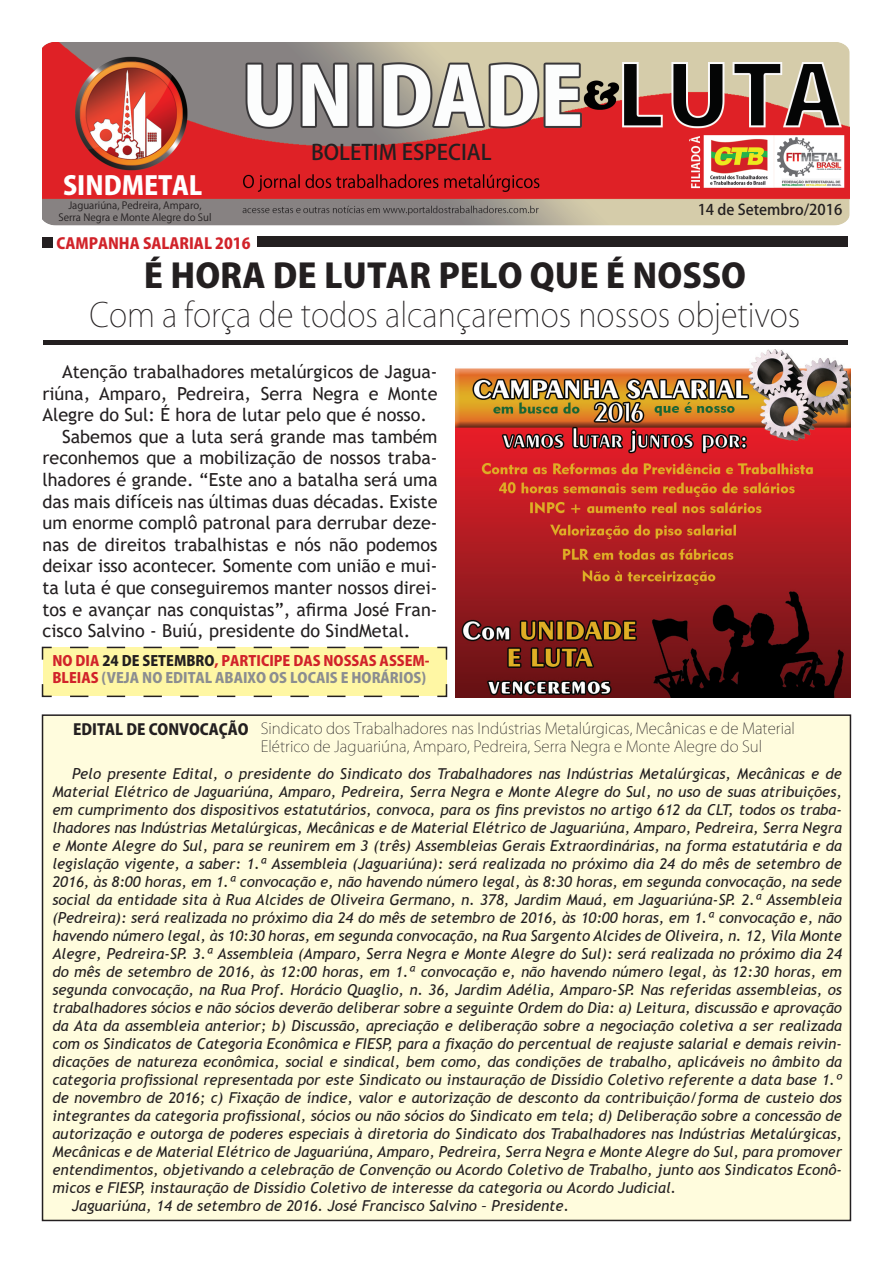
<style>
.page{position:relative;width:893px;height:1263px;background:#fff}
.page>*{position:absolute;margin:0;border:0;box-sizing:border-box;transform-origin:0 0}
.t1{font:200 33px "Koz Go Pr 6 N";color:#231f20;scale:.93 1}
.t2{font:800 33px "Koz Go Pr 6 N";color:#231f20;scale:1.06 1}
.t3{font:800 25.65px "Koz Go Pro";color:#fff}
.t4{font:500 21.15px "Koz Go Pro";color:#231f20}
.t5{font:18px/21.6px "Trebuchet MS";color:#231f20;text-align:justify}
.Chapéu{font:200 15.15px "Koz Go Pr 6 N";color:#231f20}
.Chapéu-2{font:800 15.15px "Koz Go Pr 6 N";color:#d1232a}
.Chapéu-3{font:800 15.15px "Koz Go Pr 6 N";color:#231f20}
.t6{font:italic 15px/18px "Trebuchet MS";color:#231f20;text-align:justify}
.t7{font:500 14.7px "Koz Go Pro";color:#231f20}
.Chapéu-4{font:800 14.1px/17px "Koz Go Pr 6 N";color:#8b8d90}
.t8{font:9.9px "Koz Go Pro";color:#231f20}
.s1{color:#d1232a}
.s2{color:#231f20}
</style>
<div class="page">
<hr style="left:43px;top:341px;width:804px;height:4px;background:#231f20">
<svg style="left:41px;top:646px;width:407px;height:52px;background:#f7f0a4"></svg>
<div style="left:43px;top:715px;width:807px;height:505px;background:#fffcdd"></div>
<img style="left:43px;top:43px;width:807px;height:183px">
<div style="left:43px;top:238px;width:10px;height:10px;background:#231f20"></div>
<div style="left:257px;top:236px;width:590px;height:11px;background:#231f20"></div>
<img style="left:455px;top:349px;width:395px;height:349px">
<p class="t3" style="left:63px;top:169px;width:141px">SINDMETAL</p>
<p class="t8" style="left:68px;top:199px;width:135px">Jaguariúna, Pedreira, Amparo,</p>
<p class="t8" style="left:58px;top:211px;width:154px">Serra Negra e Monte Alegre do Sul</p>
<p class="t4" style="left:311px;top:139px;width:182px">BOLETIM ESPECIAL</p>
<p class="t7" style="left:698px;top:200px;width:146px">14 de Setembro/2016</p>
<p class="Chapéu-2" style="left:56px;top:235px;width:196px">CAMPANHA SALARIAL 2016</p>
<p class="t2" style="left:144px;top:257px;width:570px">É HORA DE LUTAR PELO QUE É NOSSO</p>
<p class="t1" style="left:90px;top:296px;width:766px">Com a força de todos alcançaremos nossos objetivos</p>
<p class="t5" style="left:43px;top:361px;width:396px;text-indent:20px">Atenção trabalhadores metalúrgicos de Jagua&shy;riúna, Amparo, Pedreira, Serra Negra e Monte Alegre do Sul: É hora de lutar pelo que é nosso.</p>
<p class="t5" style="left:43px;top:425px;width:396px;text-indent:20px">Sabemos que a luta será grande mas também reconhemos que a mobilização de nossos traba&shy;lhadores é grande. “Este ano a batalha será uma das mais difíceis nas últimas duas décadas. Existe um enorme complô patronal para derrubar deze&shy;nas de direitos trabalhistas e nós não podemos deixar isso acontecer. Somente com união e mui&shy;ta luta é que conseguiremos manter nossos direi&shy;tos e avançar nas conquistas”, afirma José Fran&shy;cisco Salvino - Buiú, presidente do SindMetal.</p>
<p class="Chapéu-4" style="left:52px;top:652px;width:379px"><span class="s1">NO DIA</span> <span class="s2">24 DE SETEMBRO</span><span class="s1">, PARTICIPE DAS NOSSAS ASSEM-<br>BLEIAS</span> (VEJA NO EDITAL ABAIXO OS LOCAIS E HORÁRIOS)</p>
<p class="Chapéu-3" style="left:73px;top:721px;width:177px">EDITAL DE CONVOCAÇÃO</p>
<p class="Chapéu" style="left:261px;top:720px;width:536px">Sindicato dos Trabalhadores nas Indústrias Metalúrgicas, Mecânicas e de Material</p>
<p class="Chapéu" style="left:261px;top:738px;width:503px">Elétrico de Jaguariúna, Amparo, Pedreira, Serra Negra e Monte Alegre do Sul</p>
<p class="t6" style="left:52px;top:764px;width:791px;text-indent:20px">Pelo presente Edital, o presidente do Sindicato dos Trabalhadores nas Indústrias Metalúrgicas, Mecânicas e de Material Elétrico de Jaguariúna, Amparo, Pedreira, Serra Negra e Monte Alegre do Sul, no uso de suas atribuições, em cumprimento dos dispositivos estatutários, convoca, para os fins previstos no artigo 612 da CLT, todos os traba&shy;lhadores nas Indústrias Metalúrgicas, Mecânicas e de Material Elétrico de Jaguariúna, Amparo, Pedreira, Serra Negra e Monte Alegre do Sul, para se reunirem em 3 (três) Assembleias Gerais Extraordinárias, na forma estatutária e da legislação vigente, a saber: 1.ª Assembleia (Jaguariúna): será realizada no próximo dia 24 do mês de setembro de 2016, às 8:00 horas, em 1.ª convocação e, não havendo número legal, às 8:30 horas, em segunda convocação, na sede social da entidade sita à Rua Alcides de Oliveira Germano, n. 378, Jardim Mauá, em Jaguariúna-SP. 2.ª Assembleia (Pedreira): será realizada no próximo dia 24 do mês de setembro de 2016, às 10:00 horas, em 1.ª convocação e, não havendo número legal, às 10:30 horas, em segunda convocação, na Rua Sargento Alcides de Oliveira, n. 12, Vila Monte Alegre, Pedreira-SP. 3.ª Assembleia (Amparo, Serra Negra e Monte Alegre do Sul): será realizada no próximo dia 24 do mês de setembro de 2016, às 12:00 horas, em 1.ª convocação e, não havendo número legal, às 12:30 horas, em segunda convocação, na Rua Prof. Horácio Quaglio, n. 36, Jardim Adélia, Amparo-SP. Nas referidas assembleias, os trabalhadores sócios e não sócios deverão deliberar sobre a seguinte Ordem do Dia: a) Leitura, discussão e aprovação da Ata da assembleia anterior; b) Discussão, apreciação e deliberação sobre a negociação coletiva a ser realizada com os Sindicatos de Categoria Econômica e FIESP, para a fixação do percentual de reajuste salarial e demais reivin&shy;dicações de natureza econômica, social e sindical, bem como, das condições de trabalho, aplicáveis no âmbito da categoria profissional representada por este Sindicato ou instauração de Dissídio Coletivo referente a data base 1.º de novembro de 2016; c) Fixação de índice, valor e autorização de desconto da contribuição/forma de custeio dos integrantes da categoria profissional, sócios ou não sócios do Sindicato em tela; d) Deliberação sobre a concessão de autorização e outorga de poderes especiais à diretoria do Sindicato dos Trabalhadores nas Indústrias Metalúrgicas, Mecânicas e de Material Elétrico de Jaguariúna, Amparo, Pedreira, Serra Negra e Monte Alegre do Sul, para promover entendimentos, objetivando a celebração de Convenção ou Acordo Coletivo de Trabalho, junto aos Sindicatos Econô&shy;micos e FIESP, instauração de Dissídio Coletivo de interesse da categoria ou Acordo Judicial.</p>
<p class="t6" style="left:72px;top:1196px;width:499px">Jaguariúna, 14 de setembro de 2016. José Francisco Salvino – Presidente.</p>
</div>
